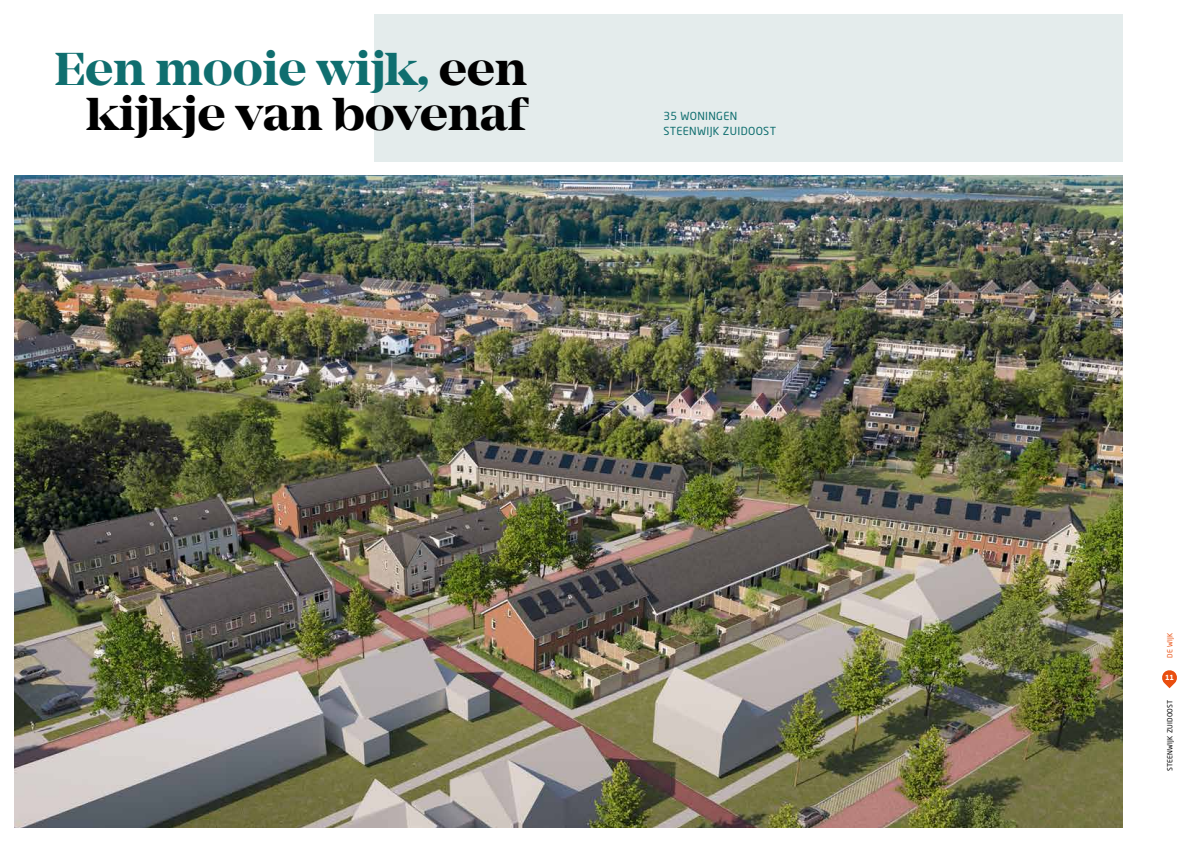
<style>
.page{position:relative;width:1191px;height:842px;background:#fff}
.page>*{position:absolute;margin:0;border:0;box-sizing:border-box;transform-origin:0 0}
.t1{font:700 48px/45.4px "Mirador";letter-spacing:-.01em;color:#000;text-align:right}
.t2{font:11px/15px "Neo Sans Std";letter-spacing:.03em;color:#0f6e6f}
.t3{font:7px "Neo Sans Std";letter-spacing:.03em;color:#000}
.t4{font:7px "Neo Sans Std";color:#e94e0f}
.t5{font:700 7px "Neo Sans Std";color:#fff}
.s1{color:#0f6e6f}
</style>
<div class="page">
<svg style="left:1162px;top:670px;width:15px;height:18px"></svg>
<img style="left:14px;top:176px;width:1109px;height:652px">
<div style="left:374px;top:14px;width:749px;height:148px;background:#e4ecec"></div>
<p class="t1" style="left:54px;top:47px;width:474px"><span class="s1">Een mooie wijk,</span> een kijkje van bovenaf</p>
<p class="t2" style="left:663px;top:108px;width:114px">35 WONINGEN<br>STEENWIJK ZUIDOOST</p>
<p class="t4" style="left:1165px;top:658px;width:27px;rotate:-90deg">DE WIJK</p>
<p class="t5" style="left:1165px;top:673px;width:11px">11</p>
<p class="t3" style="left:1165px;top:771px;width:73px;rotate:-90deg">STEENWIJK ZUIDOOST</p>
</div>
